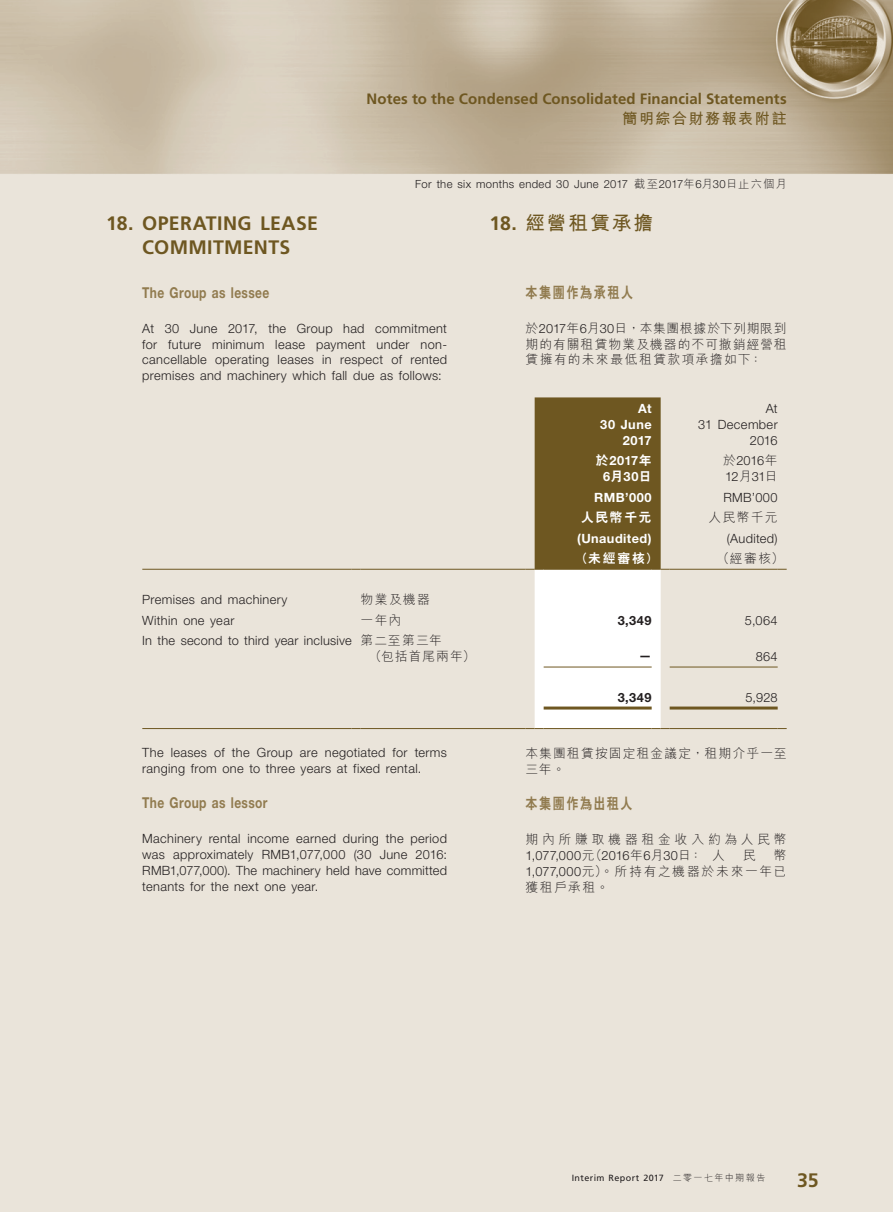
<style>
.page{position:relative;width:893px;height:1212px;background:#eae4da}
.page>*{position:absolute;margin:0;border:0;box-sizing:border-box;transform-origin:0 0}
._03_H1{font:700 19.5px/24px "Frutiger LT Std";letter-spacing:.015em;color:#6e5721;text-align:center}
._03_H1-2{font:700 19.5px "M Hei HK";letter-spacing:.1em;color:#6e5721}
.t1{font:700 15px "Frutiger LT Std";letter-spacing:.005em;color:#6e5721}
._04___H2{font:700 15px "Helvetica Neue LT Std";letter-spacing:.03em;color:#917b4f;scale:.8 1}
._04___H2-2{font:800 15px "C Hei 2 HK";letter-spacing:.135em;color:#917b4f;scale:.8 1}
.t2{font:700 15px "M Hei HK";letter-spacing:.105em;color:#6e5721}
._12___P2{font:300 12.75px/15.8px "Helvetica Neue LT Std";letter-spacing:.025em;color:#231f20;text-align:justify}
._12___P2-2{font:300 12.75px/15.8px "M Hei HK";letter-spacing:.1em;color:#231f20;text-align:justify}
._15_Table_Stub{font:300 12.75px "Helvetica Neue LT Std";letter-spacing:.02em;color:#231f20}
._31_table_tab_6pt{font:300 12.75px/15.8px "Helvetica Neue LT Std";letter-spacing:.025em;color:#231f20;text-align:right}
._31_table_tab_6pt-2{font:700 12.75px/15.8px "Helvetica Neue LT Std";letter-spacing:.035em;color:#fff;text-align:right}
._12___P2-3{font:300 12.75px/15.8px "M Hei HK";letter-spacing:.3em;color:#231f20}
._15_Table_Stub-2{font:300 12.75px/15.8px "M Hei HK";letter-spacing:.09em;color:#231f20}
._31_table_tab_6pt-3{font:800 12.75px "C Hei 2 HK";letter-spacing:.14em;color:#fff}
._31_table_tab_6pt-4{font:700 12.75px "Helvetica Neue LT Std";letter-spacing:.045em;color:#231f20}
._31_table_tab_6pt-5{font:300 12.75px "M Hei HK";letter-spacing:.105em;color:#231f20}
.t3{font:300 11.25px "Helvetica Neue LT Std";letter-spacing:.03em;color:#231f20}
.t4{font:9px "Frutiger LT Std";letter-spacing:.045em;color:#231f20}
.s1{font-family:"M Hei HK"}
.s2{font-family:"Frutiger LT Std"}
.s3{font-family:"Helvetica Neue LT Std"}
.s4{font-family:"C Hei 2 HK";font-weight:800}
.s5{font-family:"M Hei HK";font-weight:300}
</style>
<div class="page">
<img style="left:0;top:0;width:893px;height:174px">
<hr style="left:670px;top:667px;width:108px;height:1px;background:#6e5721">
<hr style="left:142px;top:728px;width:210px;height:1px;background:#6e5721">
<hr style="left:361px;top:728px;width:165px;height:1px;background:#6e5721">
<hr style="left:670px;top:728px;width:108px;height:1px;background:#6e5721">
<hr style="left:670px;top:706px;width:108px;height:3px;background:#6e5721">
<hr style="left:142px;top:569px;width:210px;height:1px;background:#6e5721">
<hr style="left:361px;top:569px;width:165px;height:1px;background:#6e5721">
<svg style="left:526px;top:397px;width:144px;height:332px;background:#b8ad92"></svg>
<hr style="left:670px;top:569px;width:108px;height:1px;background:#6e5721">
<p class="t1" style="left:367px;top:90px;width:421px">Notes to the Condensed Consolidated Financial Statements</p>
<p class="t2" style="left:623px;top:107px;width:166px">簡明綜合財務報表附註</p>
<p class="t3" style="left:415px;top:177px;width:373px">For the six months ended 30 June 2017 <span class="s1">截至</span>2017<span class="s1">年</span>6<span class="s1">月</span>30<span class="s1">日止六個月</span></p>
<p class="_03_H1-2" style="left:490px;top:209px;width:165px"><span class="s2">18.</span> 經營租賃承擔</p>
<p class="_03_H1" style="left:106px;top:211px;width:213px">18. OPERATING LEASE<br>COMMITMENTS</p>
<p class="_04___H2" style="left:142px;top:283px;width:160px">The Group as lessee</p>
<p class="_12___P2" style="left:142px;top:320px;width:306px">At 30 June 2017, the Group had commitment for future minimum lease payment under non&shy;cancellable operating leases in respect of rented premises and machinery which fall due as follows:</p>
<p class="_04___H2-2" style="left:526px;top:282px;width:136px">本集團作為承租人</p>
<p class="_12___P2-2" style="left:526px;top:320px;width:263px">於<span class="s3">2017</span>年<span class="s3">6</span>月<span class="s3">30</span>日，本集團根據於下列期限到期的有關租賃物業及機器的不可撤銷經營租賃擁有的未來最低租賃款項承擔如下：</p>
<p class="_31_table_tab_6pt-2" style="left:600px;top:401px;width:53px">At<br>30 June<br>2017</p>
<p class="_31_table_tab_6pt" style="left:698px;top:401px;width:81px">At<br>31 December<br>2016</p>
<p class="_31_table_tab_6pt-2" style="left:596px;top:453px;width:57px;text-align:center"><span class="s4">於</span>2017<span class="s4">年<br></span>6<span class="s4">月</span>30<span class="s4">日</span></p>
<p class="_31_table_tab_6pt" style="left:723px;top:453px;width:56px;text-align:left"><span class="s1">於</span>2016<span class="s1">年<br></span>12<span class="s1">月</span>31<span class="s1">日</span></p>
<p class="_31_table_tab_6pt-2" style="left:594px;top:489px;width:59px">RMB’000</p>
<p class="_31_table_tab_6pt" style="left:723px;top:489px;width:56px">RMB’000</p>
<p class="_31_table_tab_6pt-3" style="left:581px;top:509px;width:72px">人民幣千元</p>
<p class="_31_table_tab_6pt-5" style="left:709px;top:508px;width:71px">人民幣千元</p>
<p class="_31_table_tab_6pt-2" style="left:577px;top:530px;width:76px">(Unaudited)</p>
<p class="_31_table_tab_6pt" style="left:727px;top:530px;width:52px">(Audited)</p>
<p class="_31_table_tab_6pt-3" style="left:575px;top:550px;width:84px">（未經審核）</p>
<p class="_31_table_tab_6pt-5" style="left:717px;top:549px;width:69px">（經審核）</p>
<p class="_15_Table_Stub" style="left:142px;top:592px;width:147px">Premises and machinery</p>
<p class="_15_Table_Stub-2" style="left:361px;top:591px;width:71px">物業及機器</p>
<p class="_15_Table_Stub" style="left:142px;top:612px;width:94px">Within one year</p>
<p class="_15_Table_Stub-2" style="left:361px;top:612px;width:42px">一年內</p>
<p class="_31_table_tab_6pt-4" style="left:618px;top:612px;width:36px">3,349</p>
<p class="_31_table_tab_6pt" style="left:745px;top:612px;width:34px">5,064</p>
<p class="_15_Table_Stub" style="left:142px;top:633px;width:211px">In the second to third year inclusive</p>
<p class="_15_Table_Stub-2" style="left:369px;top:632px;width:107px;text-indent:-9px">第二至第三年<br>（包括首尾兩年）</p>
<p class="_31_table_tab_6pt-4" style="left:639px;top:647px;width:14px">—</p>
<p class="_31_table_tab_6pt" style="left:756px;top:648px;width:23px">864</p>
<p class="_31_table_tab_6pt-4" style="left:618px;top:689px;width:36px">3,349</p>
<p class="_31_table_tab_6pt" style="left:745px;top:689px;width:34px">5,928</p>
<p class="_12___P2" style="left:142px;top:744px;width:306px">The leases of the Group are negotiated for terms ranging from one to three years at fixed rental.</p>
<p class="_04___H2" style="left:142px;top:793px;width:158px">The Group as lessor</p>
<p class="_12___P2" style="left:142px;top:831px;width:306px">Machinery rental income earned during the period was approximately RMB1,077,000 (30 June 2016:<br>RMB1,077,000). The machinery held have committed tenants for the next one year.</p>
<p class="_12___P2-2" style="left:526px;top:745px;width:263px">本集團租賃按固定租金議定，租期介乎一至三年。</p>
<p class="_04___H2-2" style="left:526px;top:793px;width:135px">本集團作為出租人</p>
<p class="_12___P2-3" style="left:526px;top:831px;width:263px">期內所賺取機器租金收入約為人民幣<br><span class="s3">1,077,000</span>元（<span class="s3">2016</span>年<span class="s3">6</span>月<span class="s3">30</span>日： 人</p>
<p class="_12___P2-2" style="left:526px;top:847px;width:263px;text-indent:248px">幣<span class="s3">1,077,000</span>元）。所持有之機器於未來一年已獲租戶承租。</p>
<p class="_12___P2-2" style="left:743px;top:847px;width:14px">民</p>
<p class="t4" style="left:572px;top:1173px;width:195px">Interim Report 2017 <span class="s5">二零一七年中期報告</span></p>
<h1 class="_03_H1" style="left:797px;top:1169px;width:23px">35</h1>
</div>
